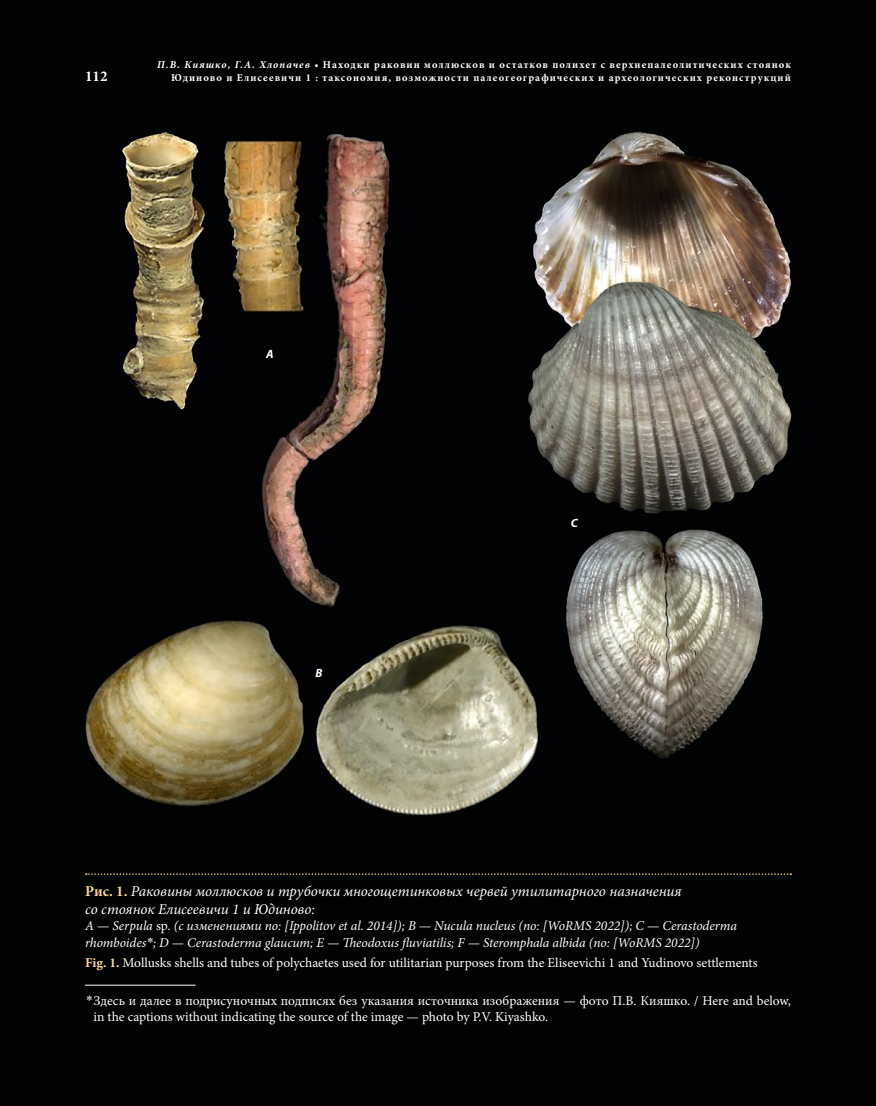
<style>
.page{position:relative;width:876px;height:1106px;background:#fff}
.page>*{position:absolute;margin:0;border:0;box-sizing:border-box;transform-origin:0 0}
.Рисунок_подпись_RUS{font:italic 15px/18px "Minion Pro";letter-spacing:-.005em;color:#fff}
.Колонцифра{font:700 15px "Minion Pro";color:#fff}
.Рисунок_подпись_RUS-2{font:italic 13.5px/16.2px "Minion Pro";letter-spacing:-.005em;color:#fff}
.Сноска_линия{font:13.5px/16.2px "Minion Pro";color:#fff}
.Рисунок_подпись_ENG{font:13.5px "Minion Pro";color:#fff}
.Рисунок_цифры{font:italic 700 12px "Myriad Pro";color:#fff}
.Колонтитул{font:700 10.5px/12.6px "Minion Pro";letter-spacing:.1em;color:#fff;text-align:right}
.s1{font-style:italic}
.s2{font-weight:700;font-style:normal;color:#fed88f}
.s3{font-style:normal}
.s4{font-family:"Times New Roman"}
.s5{font-weight:700;color:#fed88f}
.s6{font-family:"Times New Roman";font-style:italic}
</style>
<div class="page">
<img style="left:0;top:0;width:876px;height:1106px">
<svg style="left:86px;top:873px;width:705px;height:1px"></svg>
<hr style="left:85px;top:984px;width:111px;height:1px;background:#fff">
<p class="Колонцифра" style="left:85px;top:65px;width:24px">112</p>
<p class="Колонтитул" style="left:157px;top:58px;width:635px"><span class="s1">П.В. Кияшко, Г.А. Хлопачев</span> • Находки раковин моллюсков и остатков полихет с верхнепалеолитических стоянок<br>Юдиново и Елисеевичи 1 : таксономия, возможности палеогеографических и археологических реконструкций</p>
<p class="Рисунок_цифры" style="left:266px;top:346px;width:9px">A</p>
<p class="Рисунок_цифры" style="left:316px;top:664px;width:8px">B</p>
<p class="Рисунок_цифры" style="left:571px;top:515px;width:8px">C</p>
<p class="Рисунок_подпись_RUS" style="left:85px;top:882px;width:598px"><span class="s2">Рис. 1.</span> Раковины моллюсков и трубочки многощетинковых червей утилитарного назначения со стоянок Елисеевичи 1 и Юдиново:</p>
<p class="Рисунок_подпись_RUS-2" style="left:85px;top:918px;width:653px">A — Serpula <span class="s3">sp.</span> (с изменениями по: [Ippolitov et al. 2014]); B — Nucula nucleus (по: [WoRMS 2022]); C — Cerastoderma rhomboides<span class="s4">*</span>; D — Cerastoderma glaucum; E — Theodoxus fluviatilis; F — Steromphala albida (по: [WoRMS 2022])</p>
<p class="Рисунок_подпись_ENG" style="left:85px;top:953px;width:674px"><span class="s5">Fig. 1.</span> Mollusks shells and tubes of polychaetes used for utilitarian purposes from the Eliseevichi 1 and Yudinovo settlements</p>
<p class="Сноска_линия" style="left:94px;top:992px;width:699px;text-indent:-9px"><span class="s6">*</span> Здесь и далее в подрисуночных подписях без указания источника изображения — фото П.В. Кияшко. / Here and below, in the captions without indicating the source of the image — photo by P.V. Kiyashko.</p>
</div>
